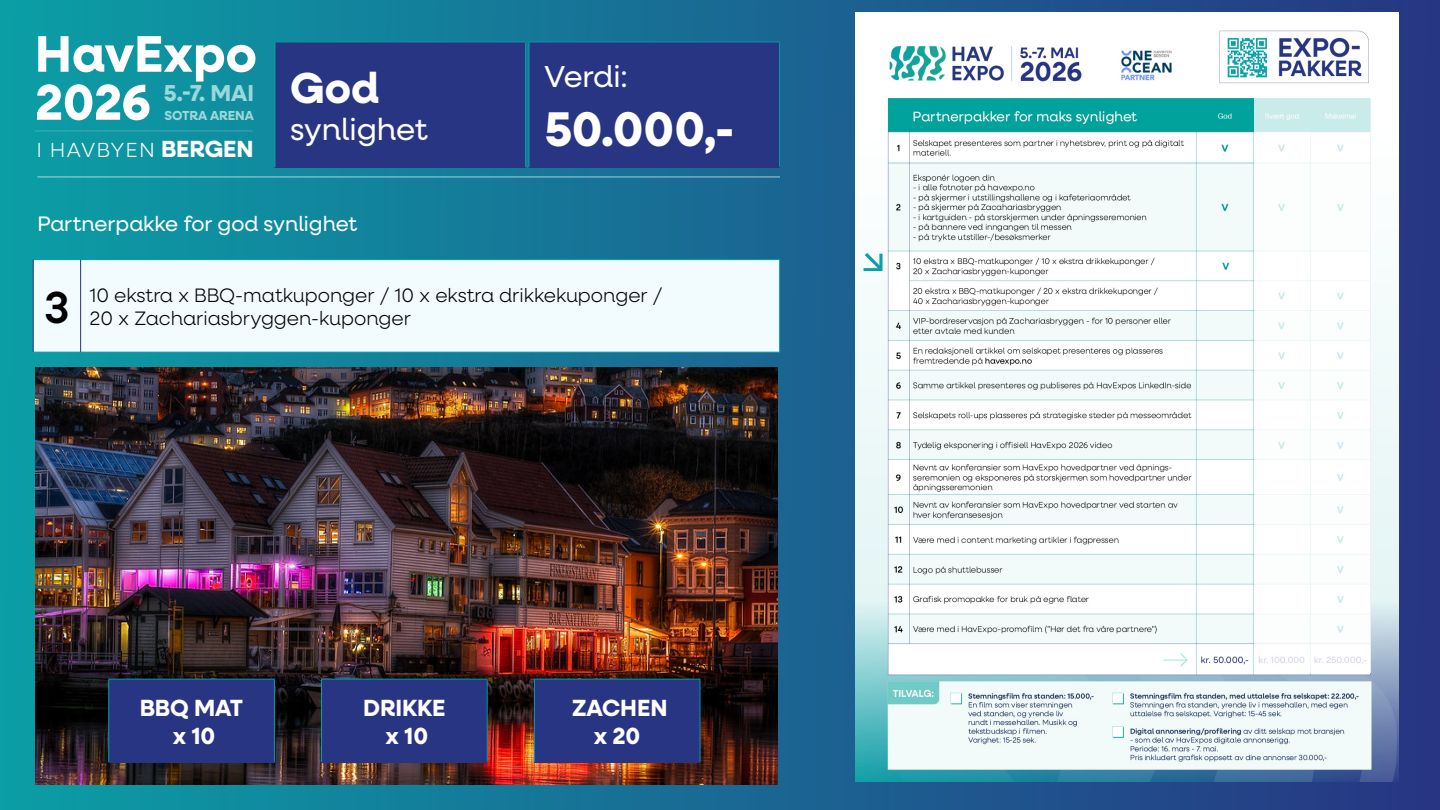
<style>
.page{position:relative;width:1440px;height:810px;background:#fff}
.page>*{position:absolute;margin:0;border:0;box-sizing:border-box;transform-origin:0 0}
.t1{font:700 51.6px "Neulis Neue";color:#fff}
.t2{font:700 48.82px "Neulis Neue";color:#fff}
.t3{font:500 45px "Neulis Neue";color:#000}
.t4{font:700 43.5px "Neulis Neue";color:#fff}
.t5{font:30.9px "Neulis Neue";color:#fff}
.t6{font:30.45px "Neulis Neue";letter-spacing:-.015em;color:#fff}
.t7{font:700 23.48px/28.2px "Neulis Neue";color:#fff;text-align:center}
.t8{font:700 23.1px "Neulis Neue";color:#9bd8db}
.t9{font:21.08px "Neulis Neue";color:#fff}
.t10{font:300 20.4px "Neulis Neue";letter-spacing:.08em;color:#fff}
.t11{font:300 19.5px/23.4px "Neulis Neue";color:#000}
.t12{font:700 13.12px "Neulis Neue";color:#9bd8db}
.s1{font-size:50.62px;color:#fff}
.s2{font-weight:700;font-size:23.48px}
</style>
<div class="page">
<div style="left:0;top:0;width:1440px;height:810px;background:linear-gradient(to right,#079ba3,#333f89)"></div>
<hr style="left:35px;top:129px;width:218px;height:2px;background:#fff">
<hr style="left:38px;top:175px;width:742px;height:2px;background:#fff">
<div style="left:275px;top:42px;width:251px;height:126px;background:#283583"></div>
<hr style="left:274px;top:41px;width:252px;height:1px;background:#009b9f">
<hr style="left:525px;top:42px;width:1px;height:125px;background:#009b9f">
<hr style="left:274px;top:167px;width:252px;height:1px;background:#283583">
<hr style="left:274px;top:42px;width:1px;height:125px;background:#0ba0a6">
<div style="left:529px;top:42px;width:251px;height:125px;background:#283583"></div>
<hr style="left:529px;top:41px;width:251px;height:1px;background:#009b9f">
<hr style="left:779px;top:42px;width:1px;height:125px;background:#009b9f">
<hr style="left:529px;top:167px;width:251px;height:1px;background:#283583">
<hr style="left:529px;top:42px;width:1px;height:125px;background:#0ba0a6">
<img style="left:855px;top:13px;width:543px;height:768px">
<div style="left:1254px;top:97px;width:117px;height:576px;background:#fff"></div>
<svg style="left:864px;top:253px;width:19px;height:18px"></svg>
<div style="left:34px;top:260px;width:746px;height:92px;background:#f2fbfd"></div>
<hr style="left:33px;top:259px;width:48px;height:1px;background:#009b9f">
<hr style="left:81px;top:259px;width:699px;height:1px;background:#009b9f">
<hr style="left:780px;top:260px;width:1px;height:92px;background:#009b9f">
<hr style="left:33px;top:352px;width:48px;height:1px;background:#009b9f">
<hr style="left:81px;top:352px;width:699px;height:1px;background:#009b9f">
<hr style="left:33px;top:260px;width:1px;height:92px;background:#283583">
<hr style="left:80px;top:260px;width:1px;height:92px;background:#283583">
<img style="left:35px;top:367px;width:743px;height:418px">
<div style="left:109px;top:679px;width:165px;height:83px;background:#283583"></div>
<hr style="left:108px;top:679px;width:167px;height:1px;background:#009b9f">
<hr style="left:274px;top:679px;width:1px;height:83px;background:#009b9f">
<hr style="left:108px;top:762px;width:167px;height:1px;background:#283583">
<hr style="left:108px;top:679px;width:1px;height:83px;background:#0ba0a6">
<div style="left:322px;top:679px;width:165px;height:83px;background:#283583"></div>
<hr style="left:321px;top:679px;width:167px;height:1px;background:#009b9f">
<hr style="left:487px;top:679px;width:1px;height:83px;background:#009b9f">
<hr style="left:321px;top:762px;width:167px;height:1px;background:#283583">
<hr style="left:321px;top:679px;width:1px;height:83px;background:#0ba0a6">
<div style="left:534px;top:679px;width:166px;height:83px;background:#283583"></div>
<hr style="left:534px;top:679px;width:166px;height:1px;background:#009b9f">
<hr style="left:700px;top:679px;width:1px;height:83px;background:#009b9f">
<hr style="left:534px;top:762px;width:166px;height:1px;background:#283583">
<hr style="left:534px;top:679px;width:1px;height:83px;background:#0ba0a6">
<h1 class="t1" style="left:35px;top:17px;width:224px">HavExpo</h1>
<p class="t8" style="left:35px;top:77px;width:221px"><span class="s1">2026</span> 5.-7. MAI</p>
<p class="t12" style="left:165px;top:106px;width:91px">SOTRA ARENA</p>
<p class="t10" style="left:37px;top:136px;width:218px">I HAVBYEN <span class="s2">BERGEN</span></p>
<h3 class="t4" style="left:290px;top:57px;width:90px">God</h3>
<h3 class="t5" style="left:290px;top:108px;width:139px">synlighet</h3>
<p class="t9" style="left:38px;top:209px;width:321px">Partnerpakke for god synlighet</p>
<h3 class="t6" style="left:544px;top:56px;width:85px">Verdi:</h3>
<h2 class="t2" style="left:544px;top:94px;width:192px">50.000,-</h2>
<h3 class="t3" style="left:44px;top:276px;width:27px">3</h3>
<p class="t11" style="left:90px;top:282px;width:575px">10 ekstra x BBQ-matkuponger / 10 x ekstra drikkekuponger /<br>20 x Zachariasbryggen-kuponger</p>
<p class="t7" style="left:140px;top:693px;width:105px">BBQ MAT x 10</p>
<p class="t7" style="left:363px;top:693px;width:84px">DRIKKE x 10</p>
<p class="t7" style="left:572px;top:693px;width:97px">ZACHEN x 20</p>
</div>
